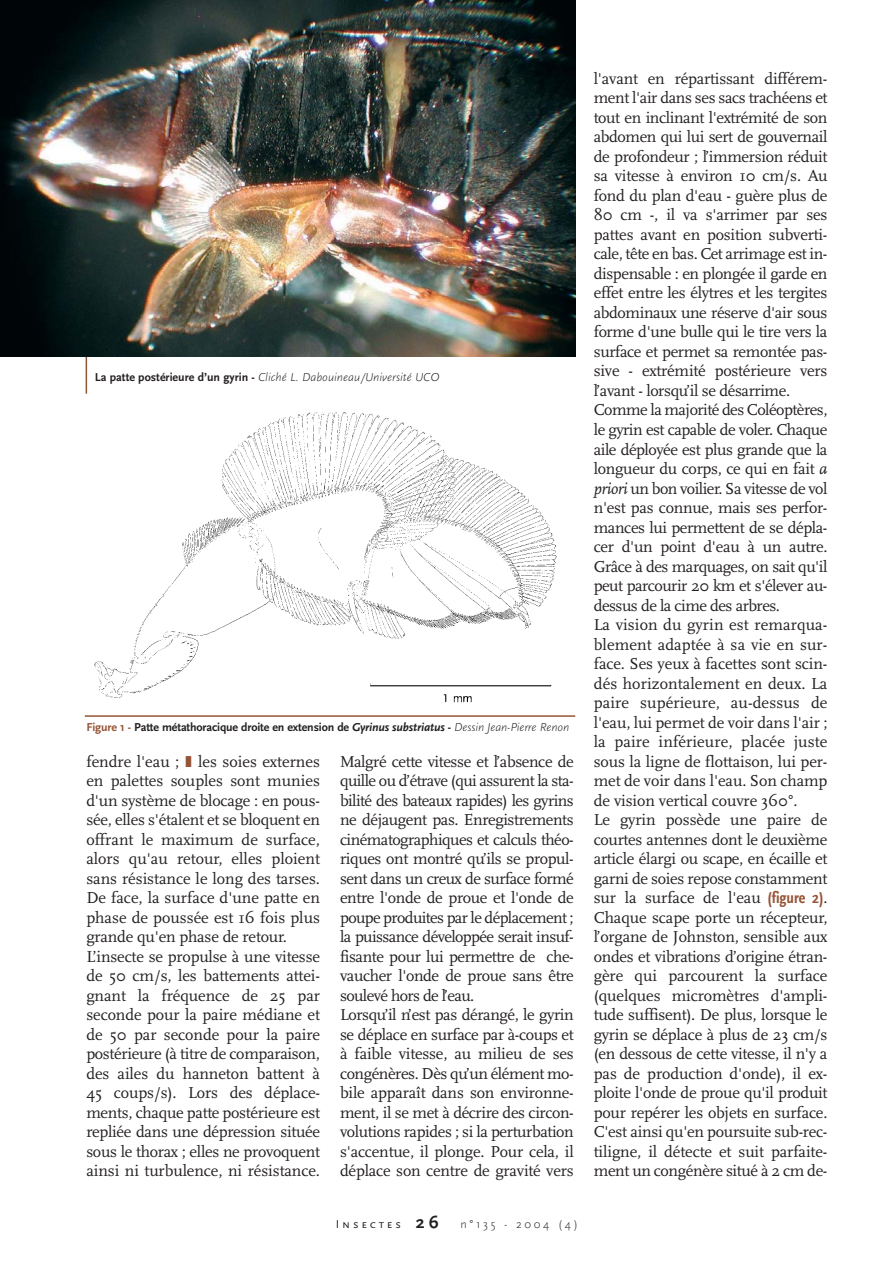
<style>
.page{position:relative;width:893px;height:1263px;background:#fff}
.page>*{position:absolute;margin:0;border:0;box-sizing:border-box;transform-origin:0 0}
.t1{font:16.5px/19.5px "Scala";letter-spacing:-.02em;color:#231f20}
.t2{font:700 12px "Scala Sans";letter-spacing:-.01em;color:#231f20}
.t3{font:italic 300 12px "Scala Sans";color:#231f20}
.t4{font:300 12px "Scala Sans";letter-spacing:.22em;color:#231f20}
.s1{font-weight:700;font-style:normal}
.s2{color:#955436}
.s3{font-style:italic}
.s4{font-weight:300;font-style:italic}
.s5{font-family:"Scala Bold Expert";color:#955436}
.s6{font-family:"Scala Sans Caps";font-weight:400}
.s7{font-weight:700;font-size:18px}
.s8{font-family:"Scala Sans";font-weight:700;font-stretch:condensed;color:#955436}
</style>
<div class="page">
<hr style="left:86px;top:345px;width:1px;height:49px;background:#955436">
<img style="left:0;top:0;width:575px;height:357px">
<img style="left:94px;top:412px;width:463px;height:291px">
<hr style="left:85px;top:715px;width:490px;height:2px;background:#955436">
<p class="t3" style="left:95px;top:372px;width:346px"><span class="s1">La patte postérieure d’un gyrin -</span> Cliché L. Dabouineau/Université UCO</p>
<p class="t2" style="left:86px;top:722px;width:484px"><span class="s2">Figure 1 -</span> Patte métathoracique droite en extension de <span class="s3">Gyrinus substriatus</span> - <span class="s4">Dessin Jean-Pierre Renon</span></p>
<p class="t1" style="left:86px;top:753px;width:235px">fendre l'eau ; <span class="s5">r</span> les soies externes en palettes souples sont munies d'un système de blocage : en pous&shy;sée, elles s'étalent et se bloquent en offrant le maximum de surface, alors qu'au retour, elles ploient sans résistance le long des tarses.<br>De face, la surface d'une patte en phase de poussée est 16 fois plus grande qu'en phase de retour.<br>L’insecte se propulse à une vitesse de 50 cm/s, les battements attei&shy;gnant la fréquence de 25 par seconde pour la paire médiane et de 50 par seconde pour la paire postérieure (à titre de comparaison, des ailes du hanneton battent à 45 coups/s). Lors des déplace&shy;ments, chaque patte postérieure est repliée dans une dépression située sous le thorax ; elles ne provoquent ainsi ni turbulence, ni résistance.</p>
<p class="t1" style="left:340px;top:753px;width:235px">Malgré cette vitesse et l’absence de quille ou d’étrave (qui assurent la sta&shy;bilité des bateaux rapides) les gyrins ne déjaugent pas. Enregistrements cinématographiques et calculs théo&shy;riques ont montré qu’ils se propul&shy;sent dans un creux de surface formé entre l'onde de proue et l'onde de poupe produites par le déplacement ; la puissance développée serait insuf&shy;fisante pour lui permettre de che&shy;vaucher l'onde de proue sans être soulevé hors de l’eau.<br>Lorsqu’il n’est pas dérangé, le gyrin se déplace en surface par à-coups et à faible vitesse, au milieu de ses congénères. Dès qu’un élément mo&shy;bile apparaît dans son environne&shy;ment, il se met à décrire des circon&shy;volutions rapides ; si la perturbation s'accentue, il plonge. Pour cela, il déplace son centre de gravité vers</p>
<p class="t4" style="left:336px;top:1219px;width:243px"><span class="s6">Insectes</span> <span class="s7">26</span> n°135 - 2004 (4)</p>
<p class="t1" style="left:594px;top:70px;width:235px">l'avant en répartissant différem&shy;ment l'air dans ses sacs trachéens et tout en inclinant l'extrémité de son abdomen qui lui sert de gouvernail de profondeur ; l’immersion réduit sa vitesse à environ 10 cm/s. Au fond du plan d'eau - guère plus de 80 cm -, il va s'arrimer par ses pattes avant en position subverti&shy;cale, tête en bas. Cet arrimage est in&shy;dispensable : en plongée il garde en effet entre les élytres et les tergites abdominaux une réserve d'air sous forme d'une bulle qui le tire vers la surface et permet sa remontée pas&shy;sive - extrémité postérieure vers l’avant - lorsqu’il se désarrime.<br>Comme la majorité des Coléoptères, le gyrin est capable de voler. Chaque aile déployée est plus grande que la longueur du corps, ce qui en fait <span class="s3">a priori</span> un bon voilier. Sa vitesse de vol n'est pas connue, mais ses perfor&shy;mances lui permettent de se dépla&shy;cer d'un point d'eau à un autre.<br>Grâce à des marquages, on sait qu'il peut parcourir 20 km et s'élever au&shy;dessus de la cime des arbres.<br>La vision du gyrin est remarqua&shy;blement adaptée à sa vie en sur&shy;face. Ses yeux à facettes sont scin&shy;dés horizontalement en deux. La paire supérieure, au-dessus de l'eau, lui permet de voir dans l'air ; la paire inférieure, placée juste sous la ligne de flottaison, lui per&shy;met de voir dans l'eau. Son champ de vision vertical couvre 360°.<br>Le gyrin possède une paire de courtes antennes dont le deuxième article élargi ou scape, en écaille et garni de soies repose constamment sur la surface de l'eau <span class="s8">(figure 2)</span>.<br>Chaque scape porte un récepteur, l’organe de Johnston, sensible aux ondes et vibrations d’origine étran&shy;gère qui parcourent la surface (quelques micromètres d'ampli&shy;tude suffisent). De plus, lorsque le gyrin se déplace à plus de 23 cm/s (en dessous de cette vitesse, il n'y a pas de production d'onde), il ex&shy;ploite l'onde de proue qu'il produit pour repérer les objets en surface.<br>C'est ainsi qu'en poursuite sub-rec&shy;tiligne, il détecte et suit parfaite&shy;ment un congénère situé à 2 cm de-</p>
</div>
